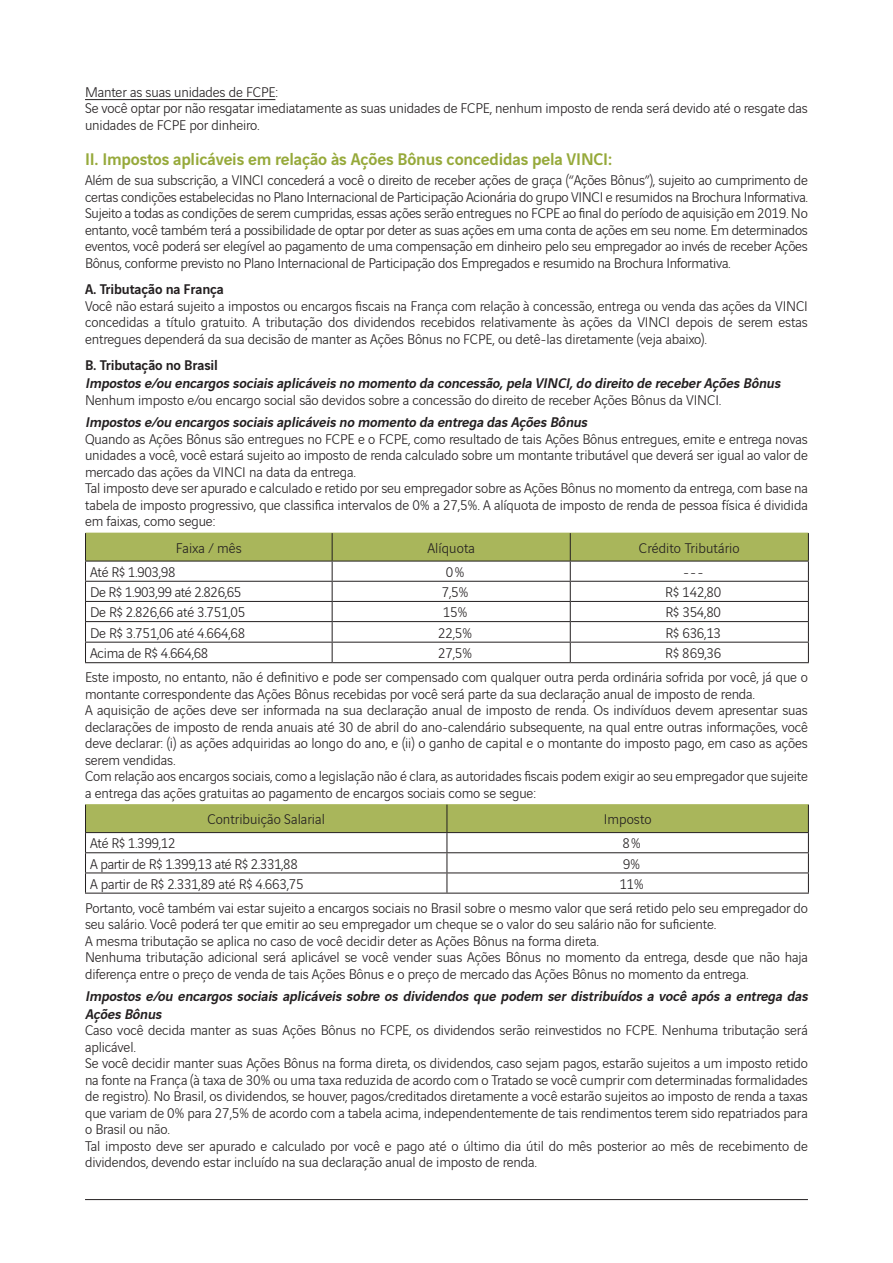
<style>
.page{position:relative;width:893px;height:1263px;background:#fff}
.page>*{position:absolute;margin:0;border:0;box-sizing:border-box;transform-origin:0 0}
.t1{font:500 18px "Vinci Sans";letter-spacing:-.01em;color:#96a93a}
.t2{font:300 15px/16.5px "Vinci Sans";letter-spacing:-.01em;color:#231f20}
.t3{font:italic 500 15px/18px "Vinci Sans";color:#231f20}
.t4{font:500 15px "Vinci Sans";letter-spacing:-.01em;color:#231f20}
</style>
<div class="page">
<hr style="left:85px;top:1199px;width:723px;height:1px;background:#231f20">
<hr style="left:85px;top:99px;width:190px;height:1px;background:#231f20">
<hr style="left:85px;top:662px;width:247px;height:1px;background:#231f20">
<hr style="left:332px;top:662px;width:238px;height:1px;background:#231f20">
<hr style="left:570px;top:662px;width:239px;height:1px;background:#231f20">
<svg style="left:85px;top:533px;width:724px;height:129px"></svg>
<hr style="left:85px;top:893px;width:362px;height:1px;background:#231f20">
<hr style="left:447px;top:893px;width:362px;height:1px;background:#231f20">
<svg style="left:85px;top:804px;width:724px;height:89px"></svg>
<p class="t2" style="left:85px;top:82px;width:724px">Manter as suas unidades de FCPE:<br>Se você optar por não resgatar imediatamente as suas unidades de FCPE, nenhum imposto de renda será devido até o resgate das unidades de FCPE por dinheiro.</p>
<p class="t1" style="left:85px;top:145px;width:529px">II. Impostos aplicáveis em relação às Ações Bônus concedidas pela VINCI:</p>
<p class="t2" style="left:85px;top:171px;width:724px;text-align:justify">Além de sua subscrição, a VINCI concederá a você o direito de receber ações de graça (“Ações Bônus”), sujeito ao cumprimento de certas condições estabelecidas no Plano Internacional de Participação Acionária do grupo VINCI e resumidos na Brochura Informativa.<br>Sujeito a todas as condições de serem cumpridas, essas ações serão entregues no FCPE ao final do período de aquisição em 2019. No entanto, você também terá a possibilidade de optar por deter as suas ações em uma conta de ações em seu nome. Em determinados eventos, você poderá ser elegível ao pagamento de uma compensação em dinheiro pelo seu empregador ao invés de receber Ações Bônus, conforme previsto no Plano Internacional de Participação dos Empregados e resumido na Brochura Informativa.</p>
<p class="t4" style="left:85px;top:278px;width:140px">A. Tributação na França</p>
<p class="t2" style="left:85px;top:296px;width:724px;text-align:justify">Você não estará sujeito a impostos ou encargos fiscais na França com relação à concessão, entrega ou venda das ações da VINCI concedidas a título gratuito. A tributação dos dividendos recebidos relativamente às ações da VINCI depois de serem estas entregues dependerá da sua decisão de manter as Ações Bônus no FCPE, ou detê-las diretamente (veja abaixo).</p>
<p class="t4" style="left:85px;top:354px;width:135px">B. Tributação no Brasil</p>
<p class="t3" style="left:85px;top:373px;width:700px">Impostose/ou encargossociaisaplicáveisno momento daconcessão,pelaVINCI,do direito de receberAçõesBônus</p>
<p class="t2" style="left:85px;top:390px;width:638px">Nenhum imposto e/ou encargo social são devidos sobre a concessão do direito de receber Ações Bônus da VINCI.</p>
<p class="t3" style="left:85px;top:412px;width:507px">Impostose/ou encargossociaisaplicáveisno momento daentregadasAçõesBônus</p>
<p class="t2" style="left:85px;top:429px;width:724px">Quando as Ações Bônus são entregues no FCPE e o FCPE, como resultado de tais Ações Bônus entregues, emite e entrega novas unidades a você, você estará sujeito ao imposto de renda calculado sobre um montante tributável que deverá ser igual ao valor de mercado das ações da VINCI na data da entrega.<br>Tal imposto deve ser apurado e calculado e retido por seu empregador sobre as Ações Bônus no momento da entrega, com base na tabela de imposto progressivo, que classifica intervalos de 0% a 27,5%. A alíquota de imposto de renda de pessoa física é dividida em faixas, como segue:</p>
<p class="t2" style="left:176px;top:538px;width:67px">Faixa / mês</p>
<p class="t2" style="left:427px;top:538px;width:49px">Alíquota</p>
<p class="t2" style="left:639px;top:538px;width:102px">Crédito Tributário</p>
<p class="t2" style="left:90px;top:562px;width:87px">Até R$ 1.903,98</p>
<p class="t2" style="left:446px;top:562px;width:20px">0%</p>
<p class="t2" style="left:683px;top:562px;width:22px">---</p>
<p class="t2" style="left:90px;top:583px;width:153px">De R$ 1.903,99 até 2.826,65</p>
<p class="t2" style="left:442px;top:583px;width:29px">7,5%</p>
<p class="t2" style="left:665px;top:583px;width:58px">R$ 142,80</p>
<p class="t2" style="left:90px;top:603px;width:157px">De R$ 2.826,66 até 3.751,05</p>
<p class="t2" style="left:443px;top:603px;width:26px">15%</p>
<p class="t2" style="left:666px;top:603px;width:57px">R$ 354,80</p>
<p class="t2" style="left:90px;top:623px;width:157px">De R$ 3.751,06 até 4.664,68</p>
<p class="t2" style="left:438px;top:623px;width:36px">22,5%</p>
<p class="t2" style="left:666px;top:623px;width:57px">R$ 636,13</p>
<p class="t2" style="left:90px;top:644px;width:120px">Acima de R$ 4.664,68</p>
<p class="t2" style="left:438px;top:644px;width:36px">27,5%</p>
<p class="t2" style="left:85px;top:640px;width:724px;line-height:24px;text-indent:580px">R$ 869,36<br>Este imposto, no entanto, não é definitivo e pode ser compensado com qualquer outra perda ordinária sofrida por você, já que o</p>
<p class="t2" style="left:85px;top:684px;width:724px">montante correspondente das Ações Bônus recebidas por você será parte da sua declaração anual de imposto de renda.<br>A aquisição de ações deve ser informada na sua declaração anual de imposto de renda. Os indivíduos devem apresentar suas declarações de imposto de renda anuais até 30 de abril do ano-calendário subsequente, na qual entre outras informações, você deve declarar: (i) as ações adquiridas ao longo do ano, e (ii) o ganho de capital e o montante do imposto pago, em caso as ações serem vendidas.<br>Com relação aos encargos sociais, como a legislação não é clara, as autoridades fiscais podem exigir ao seu empregador que sujeite a entrega das ações gratuitas ao pagamento de encargos sociais como se segue:</p>
<p class="t2" style="left:208px;top:810px;width:119px">Contribuição Salarial</p>
<p class="t2" style="left:604px;top:810px;width:49px">Imposto</p>
<p class="t2" style="left:90px;top:834px;width:87px">Até R$ 1.399,12</p>
<p class="t2" style="left:622px;top:834px;width:20px">8%</p>
<p class="t2" style="left:90px;top:854px;width:209px">A partir de R$ 1.399,13 até R$ 2.331,88</p>
<p class="t2" style="left:623px;top:854px;width:19px">9%</p>
<p class="t2" style="left:90px;top:874px;width:215px">A partir de R$ 2.331,89 até R$ 4.663,75</p>
<p class="t2" style="left:85px;top:871px;width:724px;line-height:23.9px;text-indent:534px">11%<br>Portanto, você também vai estar sujeito a encargos sociais no Brasil sobre o mesmo valor que será retido pelo seu empregador do</p>
<p class="t2" style="left:85px;top:915px;width:724px">seu salário. Você poderá ter que emitir ao seu empregador um cheque se o valor do seu salário não for suficiente.<br>A mesma tributação se aplica no caso de você decidir deter as Ações Bônus na forma direta.<br>Nenhuma tributação adicional será aplicável se você vender suas Ações Bônus no momento da entrega, desde que não haja diferença entre o preço de venda de tais Ações Bônus e o preço de mercado das Ações Bônus no momento da entrega.</p>
<p class="t3" style="left:85px;top:985px;width:728px">Impostos e/ou encargos sociais aplicáveis sobre os dividendos que podem ser distribuídos a você após a entrega das<br>AçõesBônus</p>
<p class="t2" style="left:85px;top:1021px;width:724px">Caso você decida manter as suas Ações Bônus no FCPE, os dividendos serão reinvestidos no FCPE. Nenhuma tributação será aplicável.<br>Se você decidir manter suas Ações Bônus na forma direta, os dividendos, caso sejam pagos, estarão sujeitos a um imposto retido na fonte na França (à taxa de 30% ou uma taxa reduzida de acordo com o Tratado se você cumprir com determinadas formalidades de registro). No Brasil, os dividendos, se houver, pagos/creditados diretamente a você estarão sujeitos ao imposto de renda a taxas que variam de 0% para 27,5% de acordo com a tabela acima, independentemente de tais rendimentos terem sido repatriados para o Brasil ou não.<br>Tal imposto deve ser apurado e calculado por você e pago até o último dia útil do mês posterior ao mês de recebimento de dividendos, devendo estar incluído na sua declaração anual de imposto de renda.</p>
</div>
